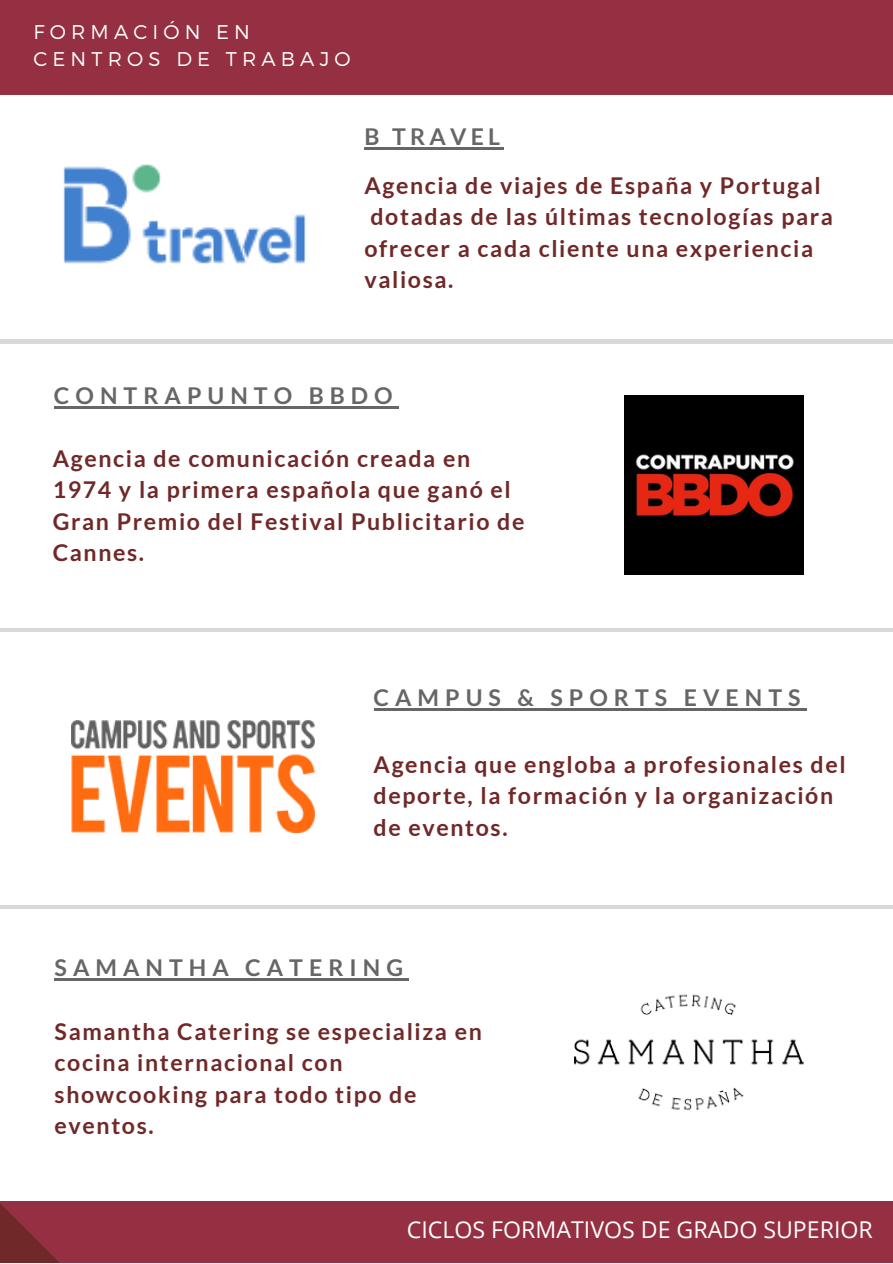
<style>
.page{position:relative;width:893px;height:1264px;background:#fff}
.page>*{position:absolute;margin:0;border:0;box-sizing:border-box;transform-origin:0 0}
.t1{font:700 23.1px/31.5px "Lato";letter-spacing:.07em;color:#702828}
.t2{font:700 23.1px "Lato";letter-spacing:.26em;color:#666}
.t3{font:23.1px "Open Sans";color:#fff}
.t4{font:300 19.8px/27px "Montserrat";letter-spacing:.26em;color:#fff}
</style>
<div class="page">
<div style="left:0;top:1200px;width:892px;height:62px;background:#953042"></div>
<div style="left:0;top:0;width:892px;height:95px;background:#953042"></div>
<svg style="left:0;top:1200px;width:156px;height:62px"></svg>
<hr style="left:364px;top:148px;width:140px;height:2px;background:#666">
<hr style="left:0;top:339px;width:892px;height:4px;background:#d9d9d9">
<hr style="left:0;top:628px;width:892px;height:3px;background:#d9d9d9">
<hr style="left:0;top:905px;width:892px;height:3px;background:#d9d9d9">
<img style="left:63px;top:164px;width:243px;height:100px">
<img style="left:624px;top:396px;width:179px;height:178px">
<img style="left:72px;top:720px;width:243px;height:112px">
<img style="left:574px;top:994px;width:229px;height:117px">
<hr style="left:54px;top:406px;width:344px;height:2px;background:#666">
<hr style="left:373px;top:708px;width:433px;height:2px;background:#666">
<hr style="left:55px;top:978px;width:354px;height:2px;background:#666">
<p class="t4" style="left:33px;top:18px;width:318px">FORMACIÓN EN<br>CENTROS DE TRABAJO</p>
<p class="t2" style="left:364px;top:122px;width:137px">B TRAVEL</p>
<p class="t1" style="left:364px;top:169px;width:470px">Agencia de viajes de España y Portugal dotadas de las últimas tecnologías para ofrecer a cada cliente una experiencia valiosa.</p>
<p class="t2" style="left:54px;top:381px;width:340px">CONTRAPUNTO BBDO</p>
<p class="t1" style="left:53px;top:442px;width:473px">Agencia de comunicación creada en<br>1974 y la primera española que ganó el<br>Gran Premio del Festival Publicitario de<br>Cannes.</p>
<p class="t2" style="left:373px;top:683px;width:428px">CAMPUS &amp; SPORTS EVENTS</p>
<p class="t1" style="left:373px;top:748px;width:473px">Agencia que engloba a profesionales del deporte, la formación y la organización de eventos.</p>
<p class="t2" style="left:55px;top:953px;width:350px">SAMANTHA CATERING</p>
<p class="t1" style="left:55px;top:1014px;width:428px">Samantha Catering se especializa en cocina internacional con showcooking para todo tipo de eventos.</p>
<p class="t3" style="left:407px;top:1213px;width:467px">CICLOS FORMATIVOS DE GRADO SUPERIOR</p>
</div>
